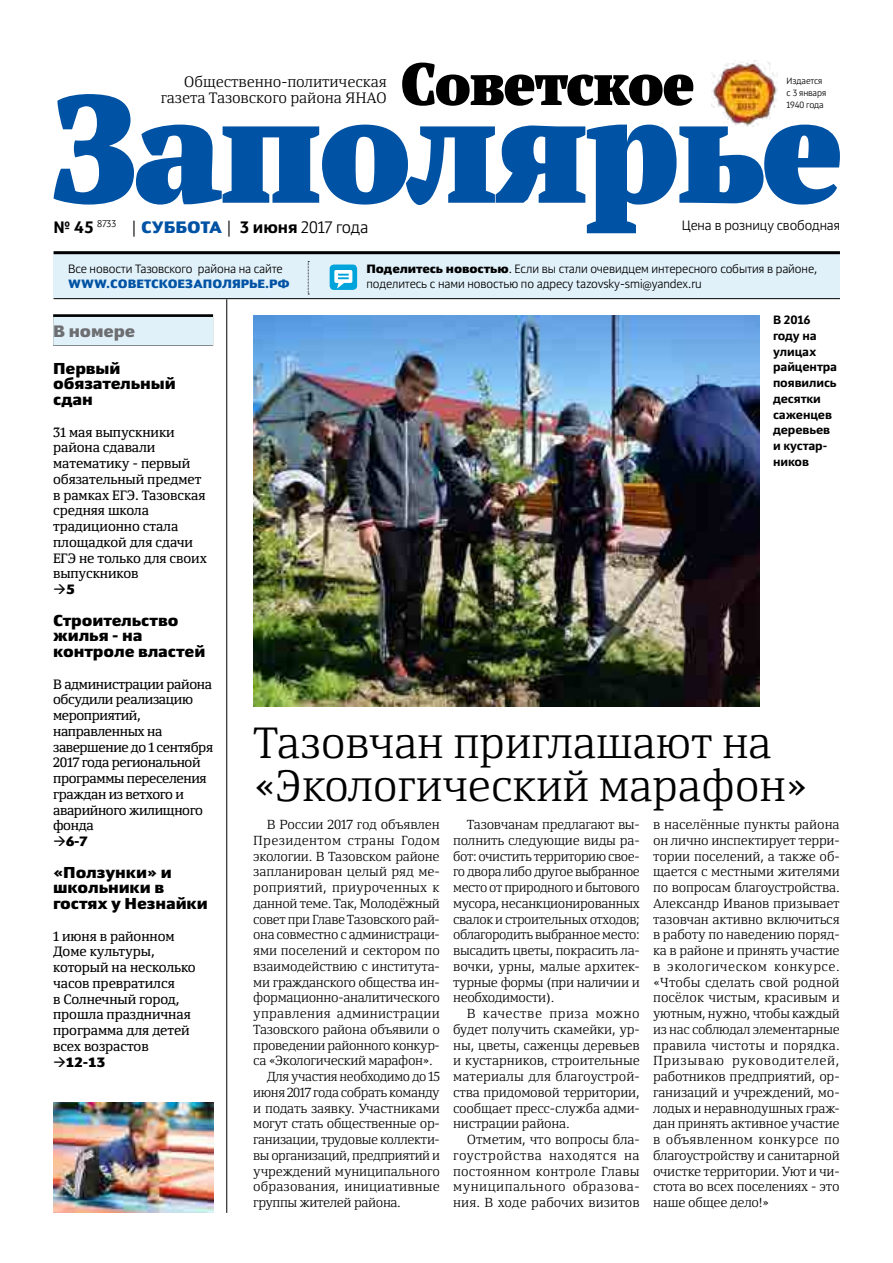
<style>
.page{position:relative;width:893px;height:1263px;background:#fff}
.page>*{position:absolute;margin:0;border:0;box-sizing:border-box;transform-origin:0 0}
.t1{font:300 43.5px/43.5px "Yefimov Serif";letter-spacing:-.005em;color:#000}
.t2{font:300 16.5px "Yefimov Sans";letter-spacing:-.005em;color:#000}
.t3{font:900 16.5px "Yefimov Sans";letter-spacing:-.005em;color:#6d6e71}
.t4{font:900 15.75px/15.8px "Yefimov Sans";letter-spacing:-.005em;color:#000}
.t5{font:300 15px/15.8px "Yefimov Serif";letter-spacing:-.005em;color:#000;text-align:right}
.t6{font:13.5px/15.8px "Yefimov Serif";letter-spacing:-.005em;color:#000}
.t7{font:13.5px/15.8px "Yefimov Serif";letter-spacing:-.025em;color:#000}
.t8{font:300 13.5px "Yefimov Sans";letter-spacing:-.005em;color:#000}
.t9{font:900 13.5px "Yefimov Sans";color:#000}
.t10{font:300 13.05px/15.8px "Yefimov Serif";letter-spacing:-.025em;color:#000;text-align:justify}
.t11{font:300 13.05px "Yefimov Serif";letter-spacing:.01em;color:#000}
.t12{font:300 13.05px "Yefimov Serif";color:#000}
.t13{font:300 13.05px "Yefimov Serif";letter-spacing:.02em;color:#000}
.t14{font:300 13.05px "Yefimov Serif";letter-spacing:.025em;color:#000}
.t15{font:300 12px/15.8px "Yefimov Sans";letter-spacing:-.005em;color:#000}
.t16{font:700 12px/15.8px "Yefimov Sans";letter-spacing:-.005em;color:#000}
.t17{font:900 12px "Yefimov Sans";letter-spacing:.005em;color:#0052a4}
.t18{font:300 9px/12px "Yefimov Sans";letter-spacing:-.005em;color:#000}
.s1{font-weight:700}
.s2{font-weight:900;color:#0052a4}
.s3{font-weight:900}
</style>
<div class="page">
<div style="left:53px;top:314px;width:160px;height:32px;background:#060707"></div>
<div style="left:53px;top:317px;width:160px;height:28px;background:#e1f1fa"></div>
<div style="left:54px;top:251px;width:786px;height:47px;background:#e1f1fa"></div>
<hr style="left:54px;top:251px;width:786px;height:3px;background:#000">
<svg style="left:308px;top:261px;width:1px;height:34px"></svg>
<div style="left:330px;top:264px;width:27px;height:26px;background:#00a4db;border-radius:4px"></div>
<svg style="left:334px;top:270px;width:18px;height:19px"></svg>
<hr style="left:54px;top:298px;width:786px;height:1px;background:#000">
<img style="left:711px;top:60px;width:66px;height:34px">
<svg style="left:54px;top:94px;width:786px;height:139px"></svg>
<svg style="left:402px;top:63px;width:291px;height:43px"></svg>
<hr style="left:226px;top:299px;width:1px;height:914px;background:#000">
<img style="left:253px;top:315px;width:507px;height:391px">
<img style="left:53px;top:1102px;width:160px;height:111px">
<p class="t5" style="left:161px;top:75px;width:227px">Общественно-политическая газета Тазовского района ЯНАО</p>
<p class="t2" style="left:54px;top:218px;width:316px"><span class="s1">№ 45</span> <sup>8733</sup> | <span class="s2">СУББОТА</span> | <span class="s1">3 июня</span> 2017 года</p>
<p class="t18" style="left:786px;top:75px;width:41px">Издается с 3 января<br>1940 года</p>
<p class="t8" style="left:682px;top:219px;width:160px">Цена в розницу свободная</p>
<p class="t15" style="left:68px;top:261px;width:216px">Все новости Тазовского района на сайте</p>
<p class="t17" style="left:68px;top:279px;width:223px">WWW.СОВЕТСКОЕЗАПОЛЯРЬЕ.РФ</p>
<p class="t15" style="left:366px;top:261px;width:452px"><span class="s3">ПОДЕЛИТЕСЬ НОВОСТЬЮ</span>. Если вы стали очевидцем интересного события в районе, поделитесь с нами новостью по адресу tazovsky-smi@yandex.ru</p>
<p class="t3" style="left:53px;top:325px;width:84px">В НОМЕРЕ</p>
<p class="t4" style="left:53px;top:361px;width:124px">ПЕРВЫЙ<br>ОБЯЗАТЕЛЬНЫЙ<br>СДАН</p>
<p class="t6" style="left:53px;top:424px;width:155px">31 мая выпускники района сдавали математику - первый обязательный предмет в рамках ЕГЭ. Тазовская средняя школа традиционно стала площадкой для сдачи<br>ЕГЭ не только для своих выпускников</p>
<p class="t9" style="left:53px;top:584px;width:23px">→5</p>
<p class="t4" style="left:53px;top:613px;width:154px">СТРОИТЕЛЬСТВО<br>ЖИЛЬЯ - НА<br>КОНТРОЛЕ ВЛАСТЕЙ</p>
<p class="t7" style="left:53px;top:676px;width:161px">В администрации района обсудили реализацию мероприятий, направленных на завершение до 1 сентября<br>2017 года региональной программы переселения граждан из ветхого и аварийного жилищного фонда</p>
<p class="t9" style="left:53px;top:836px;width:36px">→6-7</p>
<p class="t4" style="left:53px;top:865px;width:156px">«ПОЛЗУНКИ» И<br>ШКОЛЬНИКИ В<br>ГОСТЯХ У НЕЗНАЙКИ</p>
<p class="t6" style="left:53px;top:928px;width:144px">1 июня в районном<br>Доме культуры, который на несколько часов превратился<br>в Солнечный город, прошла праздничная программа для детей всех возрастов</p>
<p class="t9" style="left:53px;top:1056px;width:54px">→12-13</p>
<p class="t16" style="left:773px;top:313px;width:66px">В 2016 году на улицах райцентра появились десятки саженцев деревьев и кустар&shy;ников</p>
<h1 class="t1" style="left:253px;top:724px;width:557px">Тазовчан приглашают на «Экологический марафон»</h1>
<p class="t10" style="left:453px;top:818px;width:188px;text-indent:14px">Тазовчанам предлагают вы&shy;полнить следующие виды ра&shy;бот: очистить территорию свое&shy;го двора либо другое выбранное место от природного и бытового мусора, несанкционированных свалок и строительных отходов; облагородить выбранное место: высадить цветы, покрасить ла&shy;вочки, урны, малые архитек&shy;турные формы (при наличии и необходимости).</p>
<p class="t10" style="left:453px;top:1007px;width:188px;text-indent:14px">В качестве приза можно будет получить скамейки, ур&shy;ны, цветы, саженцы деревьев и кустарников, строительные материалы для благоустрой&shy;ства придомовой территории, сообщает пресс-служба адми&shy;нистрации района.</p>
<p class="t10" style="left:453px;top:1133px;width:188px;text-indent:14px">Отметим, что вопросы бла&shy;гоустройства находятся на постоянном контроле Главы муниципального образова&shy;ния. В ходе рабочих визитов</p>
<p class="t10" style="left:267px;top:818px;width:174px">В России 2017 год объявлен</p>
<p class="t14" style="left:253px;top:835px;width:188px">Президентом страны Годом</p>
<p class="t10" style="left:253px;top:849px;width:188px">экологии. В Тазовском районе</p>
<p class="t12" style="left:253px;top:866px;width:188px">запланирован целый ряд ме-</p>
<p class="t11" style="left:253px;top:882px;width:188px">роприятий, приуроченных к</p>
<p class="t10" style="left:253px;top:896px;width:188px">данной теме. Так, Молодёжный</p>
<p class="t10" style="left:253px;top:912px;width:188px">совет при Главе Тазовского рай-</p>
<p class="t10" style="left:253px;top:928px;width:188px">она совместно с администраци-</p>
<p class="t10" style="left:253px;top:944px;width:188px">ями поселений и сектором по</p>
<p class="t10" style="left:253px;top:959px;width:188px">взаимодействию с института-</p>
<p class="t10" style="left:253px;top:975px;width:188px">ми гражданского общества ин-</p>
<p class="t10" style="left:253px;top:991px;width:188px">формационно-аналитического</p>
<p class="t13" style="left:253px;top:1008px;width:188px">управления администрации</p>
<p class="t10" style="left:253px;top:1022px;width:188px">Тазовского района объявили о</p>
<p class="t10" style="left:253px;top:1038px;width:188px">проведении районного конкур-</p>
<p class="t10" style="left:253px;top:1054px;width:181px">са «Экологический марафон».</p>
<p class="t10" style="left:267px;top:1070px;width:174px">Для участия необходимо до 15</p>
<p class="t10" style="left:253px;top:1085px;width:188px">июня 2017 года собрать команду</p>
<p class="t10" style="left:253px;top:1101px;width:188px">и подать заявку. Участниками</p>
<p class="t10" style="left:253px;top:1117px;width:188px">могут стать общественные ор-</p>
<p class="t10" style="left:253px;top:1133px;width:188px">ганизации, трудовые коллекти-</p>
<p class="t10" style="left:253px;top:1148px;width:188px">вы организаций, предприятий и</p>
<p class="t10" style="left:253px;top:1164px;width:188px">учреждений муниципального</p>
<p class="t11" style="left:253px;top:1181px;width:188px">образования, инициативные</p>
<p class="t10" style="left:253px;top:1196px;width:149px">группы жителей района.</p>
<p class="t10" style="left:653px;top:818px;width:188px">в населённые пункты района он лично инспектирует терри&shy;тории поселений, а также об&shy;щается с местными жителями по вопросам благоустройства.<br>Александр Иванов призывает тазовчан активно включиться в работу по наведению поряд&shy;ка в районе и принять участие в экологическом конкурсе. «Чтобы сделать свой родной посёлок чистым, красивым и уютным, нужно, чтобы каждый из нас соблюдал элементарные правила чистоты и порядка.<br>Призываю руководителей, работников предприятий, ор&shy;ганизаций и учреждений, мо&shy;лодых и неравнодушных граж&shy;дан принять активное участие в объявленном конкурсе по благоустройству и санитарной очистке территории. Уют и чи&shy;стота во всех поселениях - это наше общее дело!»</p>
</div>
